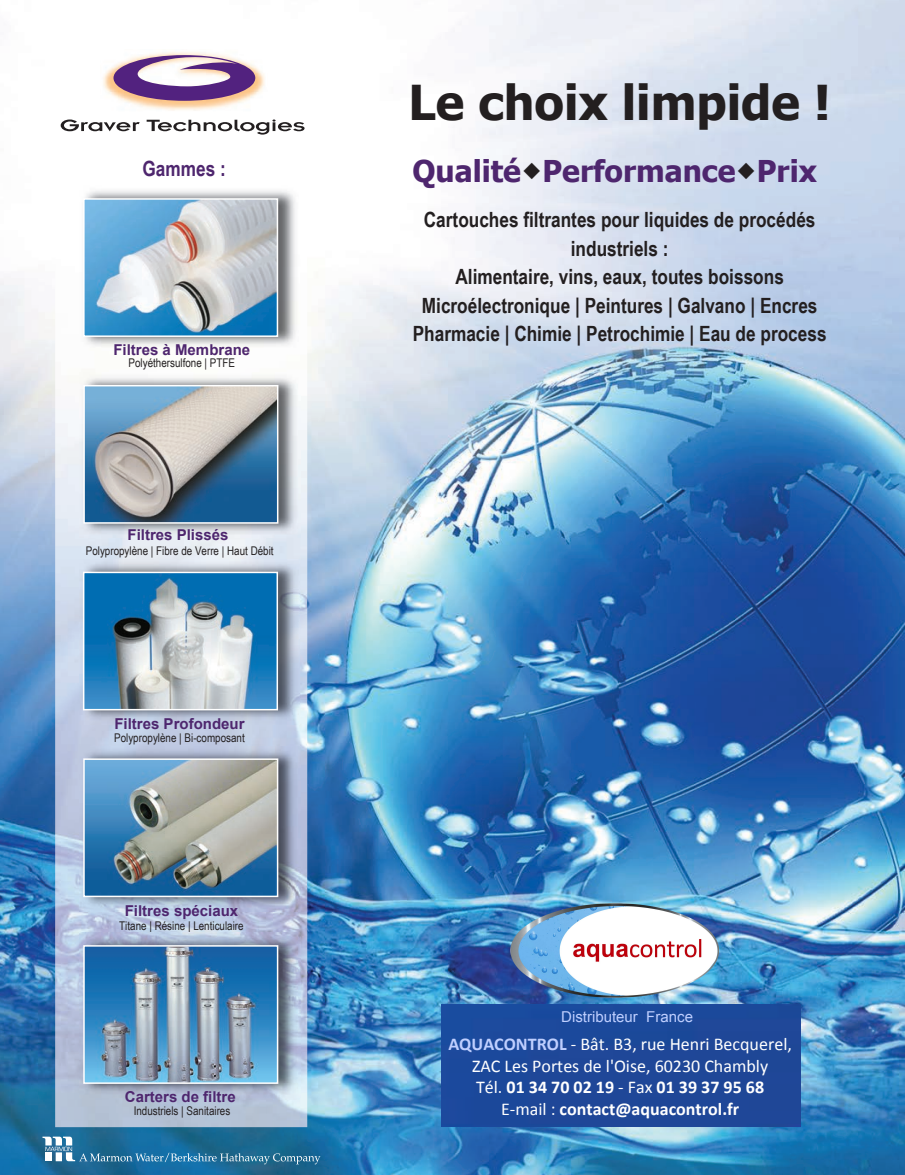
<style>
.page{position:relative;width:905px;height:1175px;background:#fff}
.page>*{position:absolute;margin:0;border:0;box-sizing:border-box;transform-origin:0 0}
.t1{font:700 48px "Tahoma";color:#231f20}
.t2{font:700 30px "Tahoma";color:#4e266e}
.t3{font:700 21px/28.5px "Arial Narrow";color:#231f20;text-align:center}
.t4{font:700 21px "Arial Narrow";color:#4e266e}
.t5{font:18px/21.6px "Calibri";color:#fff;text-align:center}
.t6{font:700 15px "Arial";color:#4e266e}
.t7{font:15px "Arial";color:#bfcfff}
.t8{font:12px "Arial Narrow";color:#231f20}
.s1{font-weight:700;color:#bfcfff}
.s2{font-weight:700}
</style>
<div class="page">
<img style="left:0;top:0;width:904px;height:1174px">
<img style="left:55px;top:151px;width:252px;height:976px">
<img style="left:100px;top:49px;width:167px;height:64px">
<svg style="left:113px;top:55px;width:142px;height:46px"></svg>
<svg style="left:61px;top:119px;width:79px;height:12px"></svg>
<svg style="left:147px;top:119px;width:157px;height:16px"></svg>
<img style="left:79px;top:186px;width:221px;height:165px">
<img style="left:86px;top:201px;width:189px;height:133px">
<div style="left:83px;top:198px;width:195px;height:139px;border:2px solid #fff"></div>
<img style="left:79px;top:746px;width:221px;height:165px">
<img style="left:86px;top:761px;width:189px;height:133px">
<div style="left:83px;top:758px;width:195px;height:139px;border:2px solid #fff"></div>
<img style="left:79px;top:559px;width:221px;height:165px">
<img style="left:86px;top:574px;width:189px;height:133px">
<div style="left:83px;top:571px;width:195px;height:139px;border:2px solid #fff"></div>
<img style="left:80px;top:372px;width:220px;height:165px">
<img style="left:86px;top:388px;width:189px;height:132px">
<div style="left:83px;top:385px;width:195px;height:138px;border:2px solid #fff"></div>
<img style="left:79px;top:932px;width:221px;height:165px">
<img style="left:86px;top:948px;width:189px;height:132px">
<div style="left:83px;top:945px;width:195px;height:138px;border:2px solid #fff"></div>
<img style="left:504px;top:899px;width:222px;height:104px">
<svg style="left:42px;top:1136px;width:278px;height:28px"></svg>
<div style="left:441px;top:1004px;width:359px;height:122px;background:#1e4798"></div>
<svg style="left:523px;top:163px;width:17px;height:16px"></svg>
<svg style="left:738px;top:163px;width:16px;height:16px"></svg>
<p class="t4" style="left:142px;top:153px;width:85px">Gammes :</p>
<p class="t6" style="left:113px;top:340px;width:138px">Filtres à Membrane</p>
<p class="t8" style="left:128px;top:354px;width:108px">Polyéthersulfone | PTFE</p>
<p class="t6" style="left:127px;top:524px;width:102px">Filtres Plissés</p>
<p class="t8" style="left:86px;top:542px;width:189px">Polypropylène | Fibre de Verre | Haut Débit</p>
<p class="t6" style="left:114px;top:713px;width:132px">Filtres Profondeur</p>
<p class="t8" style="left:114px;top:729px;width:132px">Polypropylène | Bi-composant</p>
<p class="t6" style="left:125px;top:900px;width:115px">Filtres spéciaux</p>
<p class="t8" style="left:119px;top:917px;width:126px">Titane | Résine | Lenticulaire</p>
<p class="t6" style="left:125px;top:1086px;width:112px">Carters de filtre</p>
<p class="t8" style="left:134px;top:1102px;width:98px">Industriels | Sanitaires</p>
<h1 class="t1" style="left:408px;top:69px;width:423px">Le choix limpide !</h1>
<h2 class="t2" style="left:412px;top:150px;width:406px">Qualité Performance Prix</h2>
<p class="t3" style="left:413px;top:205px;width:415px">Cartouches filtrantes pour liquides de procédés industriels :<br>Alimentaire, vins, eaux, toutes boissons Microélectronique | Peintures | Galvano | Encres Pharmacie | Chimie | Petrochimie | Eau de process</p>
<p class="t7" style="left:561px;top:1006px;width:133px">Distributeur France</p>
<p class="t5" style="left:448px;top:1033px;width:345px"><span class="s1">AQUACONTROL</span> - Bât. B3, rue Henri Becquerel, ZAC Les Portes de l'Oise, 60230 Chambly<br>Tél. <span class="s2">01 34 70 02 19</span> - Fax <span class="s2">01 39 37 95 68<br></span>E-mail : <span class="s2">contact@aquacontrol.fr</span></p>
</div>
